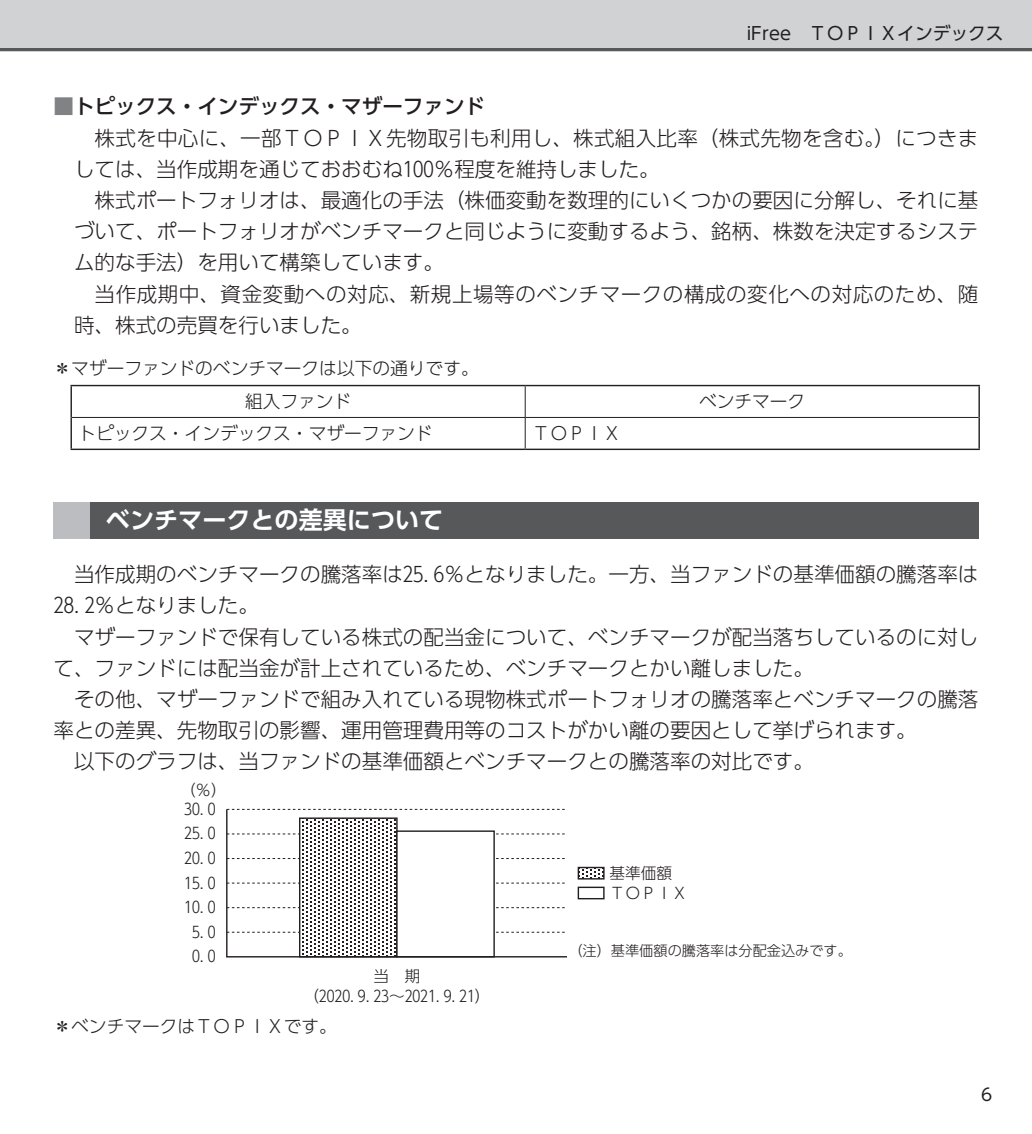
<style>
.page{position:relative;width:1032px;height:1134px;background:#fff}
.page>*{position:absolute;margin:0;border:0;box-sizing:border-box;transform-origin:0 0}
.t1{font:700 24px "UD Shin Go Pro De";color:#fff}
.t2{font:300 20.6px "UD Shin Go Pro";color:#231f20}
.t3{font:300 20.6px "UD Shin Go Pro";letter-spacing:.025em;color:#231f20}
.t4{font:500 20.6px "UD Shin Go Pro";color:#231f20}
.t5{font:300 17.8px/33.4px "UD Shin Go Pro";color:#231f20}
.t6{font:17.8px "UD Shin Go Pro";color:#231f20}
.t7{font:17px "UD Shin Go Pro";color:#231f20}
.t8{font:300 15.6px/19.8px "UD Shin Go Pro";color:#231f20;text-align:center}
.t9{font:300 14.2px "UD Shin Go Pro";color:#231f20}
.s1{color:#808285}
</style>
<div class="page">
<div style="left:0;top:0;width:1032px;height:51px;background:#d1d2d4"></div>
<hr style="left:0;top:48px;width:1032px;height:3px;background:#57585a">
<div style="left:54px;top:502px;width:924px;height:37px;background:#57585a"></div>
<div style="left:54px;top:502px;width:36px;height:37px;background:#bcbdc0"></div>
<hr style="left:978px;top:386px;width:2px;height:31px;background:#231f20">
<hr style="left:978px;top:417px;width:2px;height:32px;background:#231f20">
<hr style="left:71px;top:449px;width:454px;height:1px;background:#231f20">
<hr style="left:525px;top:449px;width:455px;height:1px;background:#231f20">
<hr style="left:525px;top:386px;width:1px;height:31px;background:#231f20">
<hr style="left:72px;top:417px;width:453px;height:1px;background:#231f20">
<hr style="left:525px;top:417px;width:453px;height:1px;background:#231f20">
<hr style="left:525px;top:418px;width:1px;height:31px;background:#231f20">
<hr style="left:71px;top:385px;width:454px;height:1px;background:#231f20">
<hr style="left:525px;top:385px;width:455px;height:1px;background:#231f20">
<hr style="left:71px;top:386px;width:1px;height:31px;background:#231f20">
<hr style="left:71px;top:417px;width:1px;height:32px;background:#231f20">
<svg style="left:226px;top:808px;width:341px;height:150px"></svg>
<svg style="left:582px;top:869px;width:18px;height:8px"></svg>
<div style="left:578px;top:867px;width:26px;height:12px;border:1px solid #231f20"></div>
<div style="left:578px;top:887px;width:26px;height:12px;border:1px solid #231f20"></div>
<p class="t6" style="left:747px;top:19px;width:258px">iFree　ＴＯＰＩＸインデックス</p>
<p class="t4" style="left:54px;top:90px;width:433px"><span class="s1">■</span>トピックス・インデックス・マザーファンド</p>
<p class="t2" style="left:95px;top:121px;width:885px">株式を中心に、一部ＴＯＰＩＸ先物取引も利用し、株式組入比率（株式先物を含む。）につきま</p>
<p class="t2" style="left:74px;top:152px;width:587px">しては、当作成期を通じておおむね100％程度を維持しました。</p>
<p class="t2" style="left:95px;top:183px;width:885px">株式ポートフォリオは、最適化の手法（株価変動を数理的にいくつかの要因に分解し、それに基</p>
<p class="t2" style="left:74px;top:215px;width:906px">づいて、ポートフォリオがベンチマークと同じように変動するよう、銘柄、株数を決定するシステ</p>
<p class="t2" style="left:74px;top:246px;width:371px">ム的な手法）を用いて構築しています。</p>
<p class="t3" style="left:95px;top:277px;width:885px">当作成期中、資金変動への対応、新規上場等のベンチマークの構成の変化への対応のため、随</p>
<p class="t2" style="left:74px;top:308px;width:289px">時、株式の売買を行いました。</p>
<p class="t5" style="left:245px;top:351px;width:235px;text-indent:-192px">＊マザーファンドのベンチマークは以下の通りです。組入ファンド</p>
<p class="t5" style="left:78px;top:416px;width:356px">トピックス・インデックス・マザーファンド</p>
<p class="t5" style="left:532px;top:416px;width:90px">ＴＯＰＩＸ</p>
<p class="t1" style="left:106px;top:501px;width:339px">ベンチマークとの差異について</p>
<p class="t5" style="left:699px;top:384px;width:108px">ベンチマーク</p>
<p class="t2" style="left:74px;top:558px;width:906px">当作成期のベンチマークの騰落率は25. 6％となりました。一方、当ファンドの基準価額の騰落率は</p>
<p class="t2" style="left:54px;top:589px;width:207px">28. 2％となりました。</p>
<p class="t2" style="left:74px;top:620px;width:906px">マザーファンドで保有している株式の配当金について、ベンチマークが配当落ちしているのに対し</p>
<p class="t2" style="left:54px;top:651px;width:762px">て、ファンドには配当金が計上されているため、ベンチマークとかい離しました。</p>
<p class="t2" style="left:74px;top:682px;width:906px">その他、マザーファンドで組み入れている現物株式ポートフォリオの騰落率とベンチマークの騰落</p>
<p class="t2" style="left:54px;top:714px;width:865px">率との差異、先物取引の影響、運用管理費用等のコストがかい離の要因として挙げられます。</p>
<p class="t2" style="left:74px;top:745px;width:741px">以下のグラフは、当ファンドの基準価額とベンチマークとの騰落率の対比です。</p>
<p class="t8" style="left:180px;top:780px;width:48px">（％）</p>
<p class="t8" style="left:184px;top:798px;width:33px">30. 0</p>
<p class="t8" style="left:184px;top:823px;width:33px">25. 0</p>
<p class="t8" style="left:184px;top:848px;width:33px">20. 0</p>
<p class="t8" style="left:184px;top:872px;width:33px">15. 0</p>
<p class="t8" style="left:184px;top:897px;width:33px">10. 0</p>
<p class="t8" style="left:192px;top:921px;width:25px">5. 0</p>
<p class="t8" style="left:192px;top:946px;width:25px">0. 0</p>
<p class="t8" style="left:303px;top:965px;width:189px">当　期<br>（2020. 9. 23～2021. 9. 21）</p>
<p class="t5" style="left:54px;top:1009px;width:285px">＊ベンチマークはＴＯＰＩＸです。</p>
<p class="t8" style="left:609px;top:862px;width:79px;text-align:left">基準価額<br>ＴＯＰＩＸ</p>
<p class="t9" style="left:568px;top:939px;width:285px">（注）基準価額の騰落率は分配金込みです。</p>
<p class="t7" style="left:981px;top:1081px;width:13px">6</p>
</div>
